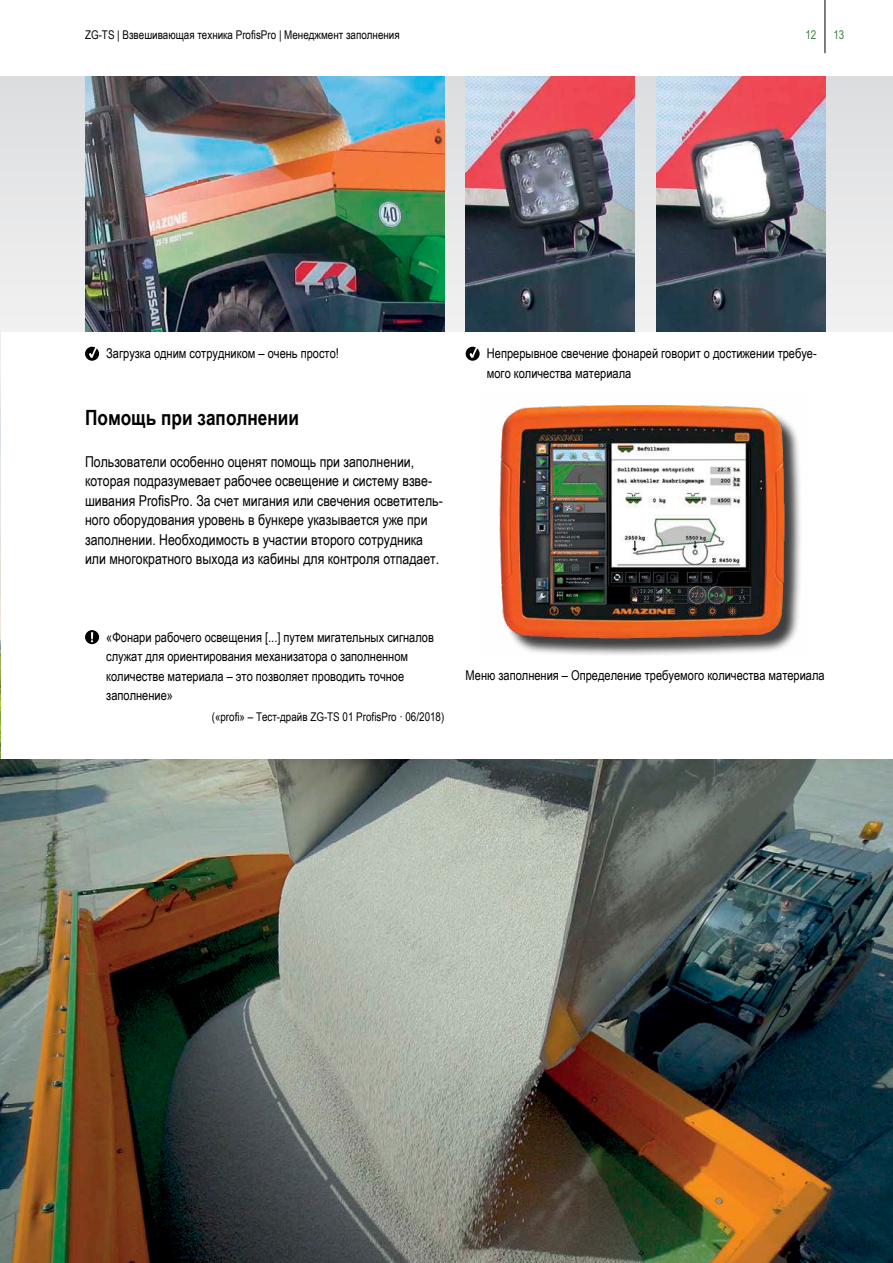
<style>
.page{position:relative;width:893px;height:1263px;background:#fff}
.page>*{position:absolute;margin:0;border:0;box-sizing:border-box;transform-origin:0 0}
.t1{font:700 21px "Arial Narrow";color:#000}
.t2{font:15px/19.5px "Arial Narrow";color:#000}
.t3{font:13.5px/19.5px "Arial Narrow";color:#000}
.t4{font:12px "Arial Narrow";color:#000}
.t5{font:12px "Arial Narrow";color:#3c803f}
</style>
<div class="page">
<div style="left:0;top:77px;width:893px;height:255px;background:#e6e7e8"></div>
<img style="left:0;top:332px;width:1px;height:427px">
<img style="left:0;top:759px;width:893px;height:504px">
<img style="left:499px;top:404px;width:301px;height:251px">
<img style="left:85px;top:77px;width:359px;height:255px">
<img style="left:466px;top:77px;width:169px;height:255px">
<img style="left:656px;top:77px;width:169px;height:255px">
<svg style="left:85px;top:630px;width:14px;height:14px"></svg>
<svg style="left:85px;top:347px;width:14px;height:14px"></svg>
<svg style="left:466px;top:347px;width:14px;height:14px"></svg>
<hr style="left:825px;top:0;width:1px;height:53px;background:#000">
<p class="t4" style="left:85px;top:25px;width:316px">ZG-TS | Взвешивающая техника ProfisPro | Менеджмент заполнения</p>
<p class="t5" style="left:805px;top:25px;width:12px">12</p>
<p class="t5" style="left:833px;top:25px;width:12px">13</p>
<p class="t3" style="left:106px;top:343px;width:234px">Загрузка одним сотрудником – очень просто!</p>
<p class="t3" style="left:487px;top:343px;width:331px">Непрерывное свечение фонарей говорит о достижении требуе&shy;мого количества материала</p>
<h1 class="t1" style="left:85px;top:402px;width:215px">Помощь при заполнении</h1>
<p class="t2" style="left:85px;top:451px;width:359px">Пользователи особенно оценят помощь при заполнении, которая подразумевает рабочее освещение и систему взве&shy;шивания ProfisPro. За счет мигания или свечения осветитель&shy;ного оборудования уровень в бункере указывается уже при заполнении. Необходимость в участии второго сотрудника или многократного выхода из кабины для контроля отпадает.</p>
<p class="t3" style="left:106px;top:627px;width:329px">«Фонари рабочего освещения [...] путем мигательных сигналов служат для ориентирования механизатора о заполненном количестве материала – это позволяет проводить точное заполнение»</p>
<p class="t4" style="left:212px;top:708px;width:234px">(«profi» – Тест-драйв ZG-TS 01 ProfisPro · 06/2018)</p>
<p class="t3" style="left:466px;top:665px;width:361px">Меню заполнения – Определение требуемого количества материала</p>
</div>
